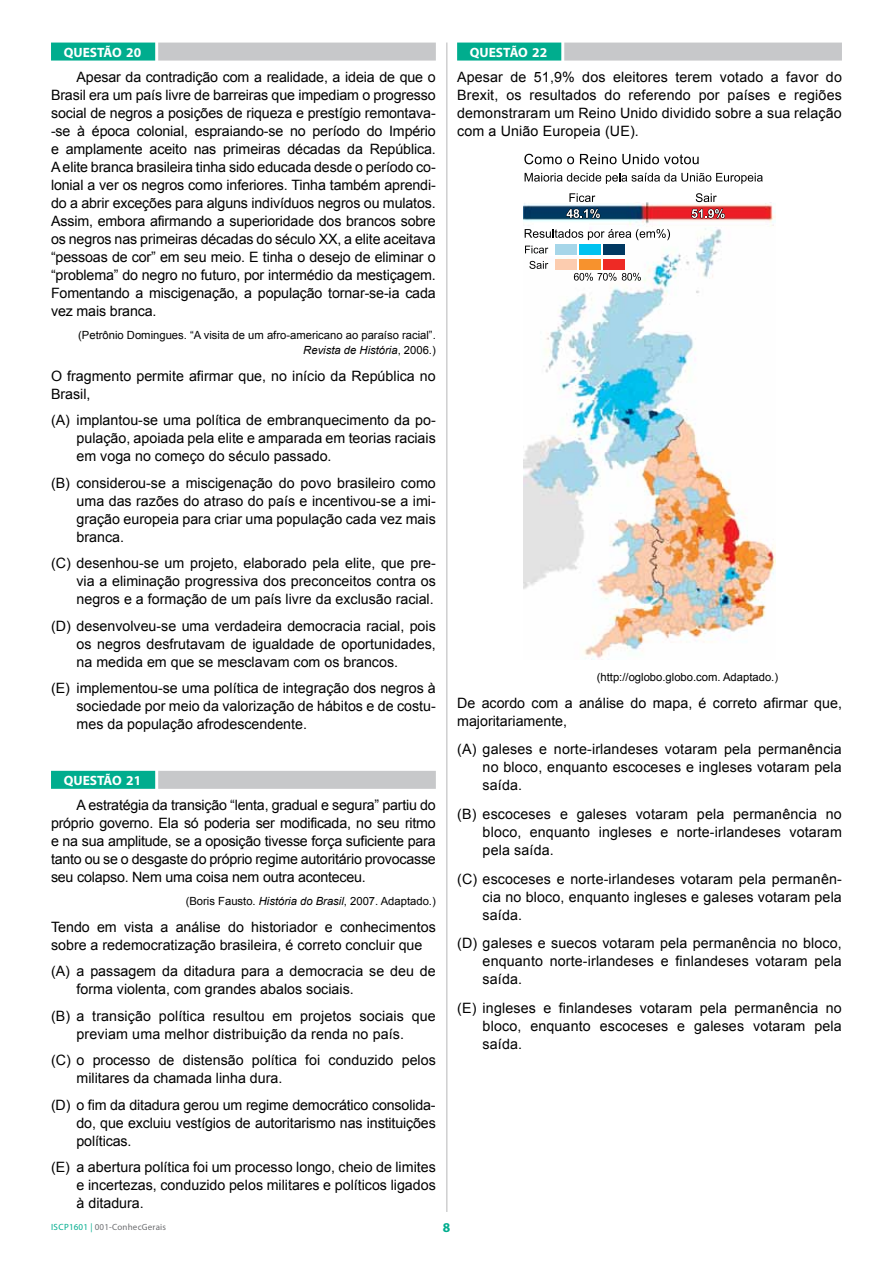
<style>
.page{position:relative;width:893px;height:1263px;background:#fff}
.page>*{position:absolute;margin:0;border:0;box-sizing:border-box;transform-origin:0 0}
.t1{font:14.25px/18px "Arial";color:#000;text-align:justify}
.t2{font:700 13.5px "Myriad Pro";color:#fff}
.t3{font:700 13.5px "Myriad Pro";color:#00ad8e}
.t4{font:11.25px/15px "Arial";color:#000;text-align:right}
.t5{font:9px "Myriad Pro";letter-spacing:.02em;color:#6d6e71}
.s1{font-style:italic}
.s2{color:#00ad8e}
</style>
<div class="page">
<hr style="left:446px;top:43px;width:1px;height:1169px;background:#6d6e71">
<div style="left:457px;top:43px;width:104px;height:18px;background:#00ad8e"></div>
<div style="left:564px;top:43px;width:278px;height:18px;background:#c7c8ca"></div>
<img style="left:524px;top:203px;width:252px;height:456px">
<div style="left:534px;top:224px;width:55px;height:32px;background:#fff"></div>
<svg style="left:524px;top:154px;width:50px;height:10px"></svg>
<svg style="left:580px;top:154px;width:119px;height:10px"></svg>
<svg style="left:525px;top:173px;width:238px;height:11px"></svg>
<svg style="left:569px;top:193px;width:26px;height:9px"></svg>
<svg style="left:696px;top:193px;width:21px;height:9px"></svg>
<svg style="left:566px;top:208px;width:35px;height:11px"></svg>
<svg style="left:691px;top:208px;width:34px;height:11px"></svg>
<svg style="left:525px;top:229px;width:145px;height:11px"></svg>
<div style="left:580px;top:244px;width:21px;height:11px;background:#00c2f0"></div>
<div style="left:603px;top:244px;width:22px;height:11px;background:#003861"></div>
<div style="left:556px;top:244px;width:21px;height:11px;background:#a6d6e9"></div>
<div style="left:603px;top:260px;width:22px;height:10px;background:#ee2a25"></div>
<div style="left:580px;top:260px;width:21px;height:10px;background:#f7922d"></div>
<div style="left:556px;top:260px;width:21px;height:10px;background:#fcccaf"></div>
<svg style="left:525px;top:246px;width:23px;height:7px"></svg>
<svg style="left:529px;top:261px;width:19px;height:8px"></svg>
<svg style="left:574px;top:273px;width:67px;height:8px"></svg>
<div style="left:51px;top:43px;width:104px;height:18px;background:#00ad8e"></div>
<div style="left:158px;top:43px;width:278px;height:18px;background:#c7c8ca"></div>
<div style="left:51px;top:771px;width:104px;height:18px;background:#00ad8e"></div>
<div style="left:158px;top:771px;width:278px;height:18px;background:#c7c8ca"></div>
<p class="t2" style="left:64px;top:43px;width:19px">QUESTÃO</p>
<p class="t2" style="left:126px;top:43px;width:16px">20</p>
<p class="t1" style="left:51px;top:68px;width:386px;text-indent:26px">Apesar da contradição com a realidade, a ideia de que o Brasil era um país livre de barreiras que impediam o progresso social de negros a posições de riqueza e prestígio remontava--se à época colonial, espraiando-se no período do Império e amplamente aceito nas primeiras décadas da República.<br>A elite branca brasileira tinha sido educada desde o período co&shy;lonial a ver os negros como inferiores. Tinha também aprendi&shy;do a abrir exceções para alguns indivíduos negros ou mulatos.<br>Assim, embora afirmando a superioridade dos brancos sobre os negros nas primeiras décadas do século XX, a elite aceitava “pessoas de cor” em seu meio. E tinha o desejo de eliminar o “problema” do negro no futuro, por intermédio da mestiçagem.<br>Fomentando a miscigenação, a população tornar-se-ia cada vez mais branca.</p>
<p class="t4" style="left:78px;top:328px;width:359px">(Petrônio Domingues. “A visita de um afro-americano ao paraíso racial”.<br><span class="s1">Revista de História</span>, 2006.)</p>
<p class="t1" style="left:51px;top:367px;width:386px">O fragmento permite afirmar que, no início da República no<br>Brasil,</p>
<p class="t1" style="left:77px;top:411px;width:361px;text-indent:-26px">(A) implantou-se uma política de embranquecimento da po&shy;pulação, apoiada pela elite e amparada em teorias raciais em voga no começo do século passado.</p>
<p class="t1" style="left:77px;top:474px;width:361px;text-indent:-26px">(B) considerou-se a miscigenação do povo brasileiro como uma das razões do atraso do país e incentivou-se a imi&shy;gração europeia para criar uma população cada vez mais branca.</p>
<p class="t1" style="left:77px;top:554px;width:361px;text-indent:-26px">(C) desenhou-se um projeto, elaborado pela elite, que pre&shy;via a eliminação progressiva dos preconceitos contra os negros e a formação de um país livre da exclusão racial.</p>
<p class="t1" style="left:77px;top:617px;width:361px;text-indent:-26px">(D) desenvolveu-se uma verdadeira democracia racial, pois os negros desfrutavam de igualdade de oportunidades, na medida em que se mesclavam com os brancos.</p>
<p class="t1" style="left:77px;top:679px;width:361px;text-indent:-26px">(E) implementou-se uma política de integração dos negros à sociedade por meio da valorização de hábitos e de costu&shy;mes da população afrodescendente.</p>
<p class="t2" style="left:64px;top:771px;width:19px">QUESTÃO</p>
<p class="t2" style="left:126px;top:771px;width:16px">21</p>
<p class="t1" style="left:51px;top:796px;width:386px;text-indent:26px">A estratégia da transição “lenta, gradual e segura” partiu do próprio governo. Ela só poderia ser modificada, no seu ritmo e na sua amplitude, se a oposição tivesse força suficiente para tanto ou se o desgaste do próprio regime autoritário provocasse seu colapso. Nem uma coisa nem outra aconteceu.</p>
<p class="t4" style="left:186px;top:894px;width:252px">(Boris Fausto. <span class="s1">História do Brasil</span>, 2007. Adaptado.)</p>
<p class="t1" style="left:51px;top:918px;width:386px">Tendo em vista a análise do historiador e conhecimentos sobre a redemocratização brasileira, é correto concluir que</p>
<p class="t1" style="left:77px;top:962px;width:361px;text-indent:-26px">(A) a passagem da ditadura para a democracia se deu de forma violenta, com grandes abalos sociais.</p>
<p class="t1" style="left:51px;top:1007px;width:386px;text-align:center">(B) a transição política resultou em projetos sociais que previam uma melhor distribuição da renda no país.</p>
<p class="t1" style="left:77px;top:1051px;width:361px;text-indent:-26px">(C) o processo de distensão política foi conduzido pelos militares da chamada linha dura.</p>
<p class="t1" style="left:77px;top:1096px;width:361px;text-indent:-26px">(D) o fim da ditadura gerou um regime democrático consolida&shy;do, que excluiu vestígios de autoritarismo nas instituições políticas.</p>
<p class="t1" style="left:77px;top:1158px;width:361px;text-indent:-26px">(E) a abertura política foi um processo longo, cheio de limites e incertezas, conduzido pelos militares e políticos ligados à ditadura.</p>
<p class="t2" style="left:470px;top:43px;width:19px">QUESTÃO</p>
<p class="t2" style="left:532px;top:43px;width:16px">22</p>
<p class="t1" style="left:457px;top:68px;width:386px">Apesar de 51,9% dos eleitores terem votado a favor do Brexit, os resultados do referendo por países e regiões demonstraram um Reino Unido dividido sobre a sua relação com a União Europeia (UE).</p>
<p class="t4" style="left:597px;top:670px;width:183px">(http://oglobo.globo.com. Adaptado.)</p>
<p class="t1" style="left:457px;top:694px;width:386px">De acordo com a análise do mapa, é correto afirmar que, majoritariamente,</p>
<p class="t1" style="left:483px;top:740px;width:361px;text-indent:-26px">(A) galeses e norte-irlandeses votaram pela permanência no bloco, enquanto escoceses e ingleses votaram pela saída.</p>
<p class="t1" style="left:483px;top:805px;width:361px;text-indent:-26px">(B) escoceses e galeses votaram pela permanência no bloco, enquanto ingleses e norte-irlandeses votaram pela saída.</p>
<p class="t1" style="left:483px;top:870px;width:361px;text-indent:-26px">(C) escoceses e norte-irlandeses votaram pela permanên&shy;cia no bloco, enquanto ingleses e galeses votaram pela saída.</p>
<p class="t1" style="left:483px;top:934px;width:361px;text-indent:-26px">(D) galeses e suecos votaram pela permanência no bloco, enquanto norte-irlandeses e finlandeses votaram pela saída.</p>
<p class="t1" style="left:483px;top:999px;width:361px;text-indent:-26px">(E) ingleses e finlandeses votaram pela permanência no bloco, enquanto escoceses e galeses votaram pela saída.</p>
<p class="t5" style="left:51px;top:1222px;width:116px"><span class="s2">ISCP1601 |</span> 001-ConhecGerais</p>
<p class="t3" style="left:443px;top:1218px;width:9px">8</p>
</div>
